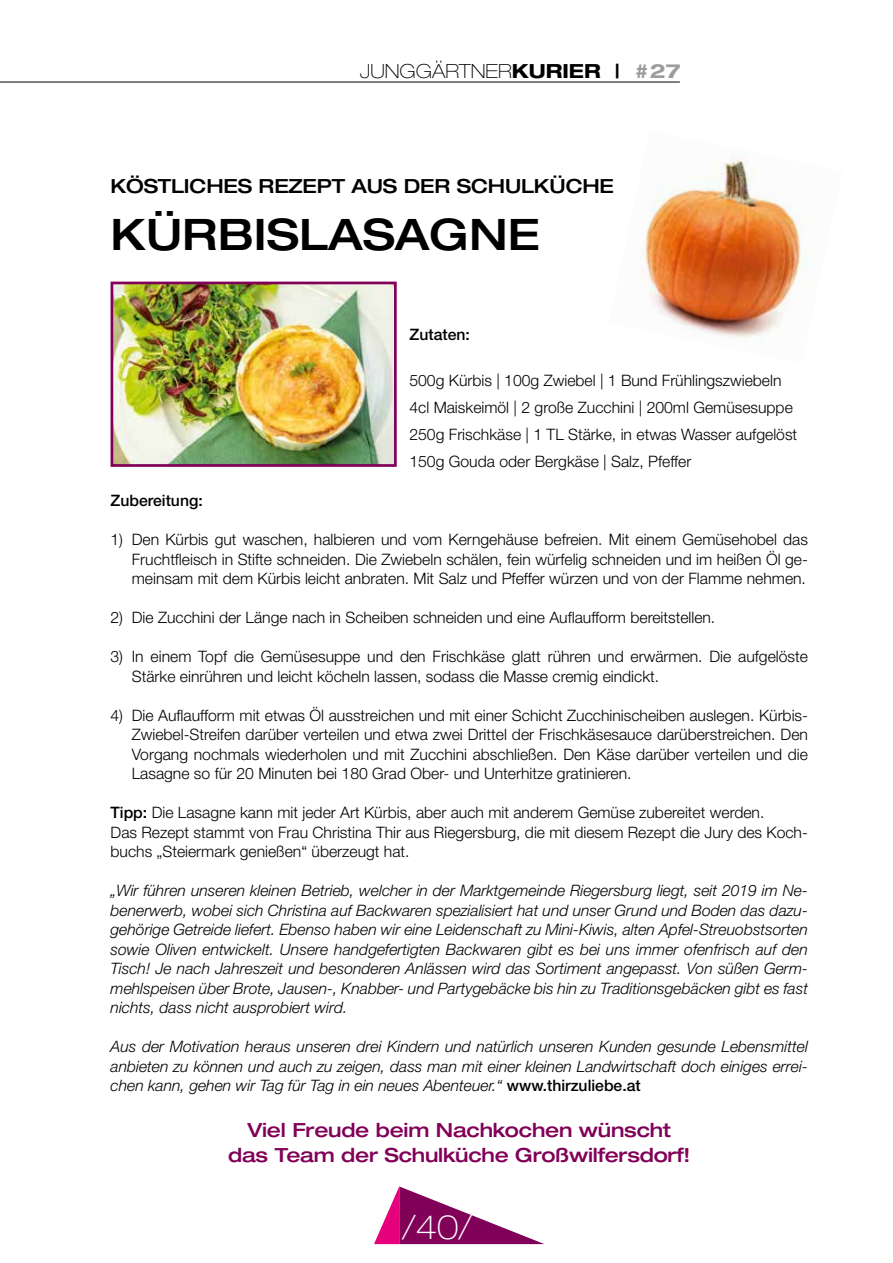
<style>
.page{position:relative;width:893px;height:1263px;background:#fff}
.page>*{position:absolute;margin:0;border:0;box-sizing:border-box;transform-origin:0 0}
.t1{font:500 expanded 43.5px "Helvetica Neue LT Pro";color:#000}
.t2{font:100 expanded 33px "Helvetica Neue LT Pro";color:#fff}
.t3{font:500 expanded 19.5px/25.5px "Helvetica Neue LT Pro";letter-spacing:-.01em;color:#810058;text-align:center}
.t4{font:500 expanded 19.5px "Helvetica Neue LT Pro";letter-spacing:-.01em;color:#000}
.t5{font:100 expanded 19.5px "Helvetica Neue LT Pro";color:#000}
.t6{font:300 15.75px/19.5px "Helvetica Neue LT Pro";color:#000}
.t7{font:italic 300 15.75px/19.5px "Helvetica Neue LT Pro";color:#000;text-align:justify}
.t8{font:500 15.75px "Helvetica Neue LT Pro";color:#000}
.s1{font-weight:700}
.s2{font-weight:700;color:#9c9c9d}
.s3{font-weight:500}
.s4{font-weight:500;font-style:normal}
</style>
<div class="page">
<svg style="left:374px;top:1186px;width:170px;height:58px"></svg>
<hr style="left:0;top:82px;width:680px;height:1px;background:#000">
<img style="left:640px;top:158px;width:174px;height:181px">
<img style="left:115px;top:286px;width:278px;height:177px">
<div style="left:111px;top:282px;width:286px;height:185px;border:3px solid #810058"></div>
<p class="t5" style="left:360px;top:59px;width:322px">JUNGGÄRTNER<span class="s1">KURIER |</span> <span class="s2">#27</span></p>
<p class="t4" style="left:111px;top:173px;width:505px">KÖSTLICHES REZEPT AUS DER SCHULKÜCHE</p>
<h1 class="t1" style="left:111px;top:206px;width:431px">KÜRBISLASAGNE</h1>
<p class="t8" style="left:409px;top:325px;width:62px">Zutaten:</p>
<p class="t6" style="left:409px;top:367px;width:389px;line-height:27px">500g Kürbis | 100g Zwiebel | 1 Bund Frühlingszwiebeln 4cl Maiskeimöl | 2 große Zucchini | 200ml Gemüsesuppe 250g Frischkäse | 1 TL Stärke, in etwas Wasser aufgelöst 150g Gouda oder Bergkäse | Salz, Pfeffer</p>
<p class="t8" style="left:111px;top:491px;width:94px">Zubereitung:</p>
<p class="t6" style="left:132px;top:530px;width:678px;text-align:justify;text-indent:-21px">1) Den Kürbis gut waschen, halbieren und vom Kerngehäuse befreien. Mit einem Gemüsehobel das Fruchtfleisch in Stifte schneiden. Die Zwiebeln schälen, fein würfelig schneiden und im heißen Öl ge&shy;meinsam mit dem Kürbis leicht anbraten. Mit Salz und Pfeffer würzen und von der Flamme nehmen.</p>
<p class="t6" style="left:111px;top:608px;width:606px">2) Die Zucchini der Länge nach in Scheiben schneiden und eine Auflaufform bereitstellen.</p>
<p class="t6" style="left:132px;top:647px;width:678px;text-indent:-21px">3) In einem Topf die Gemüsesuppe und den Frischkäse glatt rühren und erwärmen. Die aufgelöste<br>Stärke einrühren und leicht köcheln lassen, sodass die Masse cremig eindickt.</p>
<p class="t6" style="left:132px;top:705px;width:678px;text-align:justify;text-indent:-21px">4) Die Auflaufform mit etwas Öl ausstreichen und mit einer Schicht Zucchinischeiben auslegen. Kürbis-Zwiebel-Streifen darüber verteilen und etwa zwei Drittel der Frischkäsesauce darüberstreichen. Den Vorgang nochmals wiederholen und mit Zucchini abschließen. Den Käse darüber verteilen und die Lasagne so für 20 Minuten bei 180 Grad Ober- und Unterhitze gratinieren.</p>
<p class="t6" style="left:111px;top:803px;width:699px"><span class="s3">Tipp:</span> Die Lasagne kann mit jeder Art Kürbis, aber auch mit anderem Gemüse zubereitet werden.<br>Das Rezept stammt von Frau Christina Thir aus Riegersburg, die mit diesem Rezept die Jury des Koch&shy;buchs „Steiermark genießen“ überzeugt hat.</p>
<p class="t7" style="left:111px;top:881px;width:699px">„Wir führen unseren kleinen Betrieb, welcher in der Marktgemeinde Riegersburg liegt, seit 2019 im Ne&shy;benerwerb, wobei sich Christina auf Backwaren spezialisiert hat und unser Grund und Boden das dazu&shy;gehörige Getreide liefert. Ebenso haben wir eine Leidenschaft zu Mini-Kiwis, alten Apfel-Streuobstsorten sowie Oliven entwickelt. Unsere handgefertigten Backwaren gibt es bei uns immer ofenfrisch auf den Tisch! Je nach Jahreszeit und besonderen Anlässen wird das Sortiment angepasst. Von süßen Germ&shy;mehlspeisen über Brote, Jausen-, Knabber- und Partygebäcke bis hin zu Traditionsgebäcken gibt es fast nichts, dass nicht ausprobiert wird.</p>
<p class="t7" style="left:111px;top:1037px;width:699px">Aus der Motivation heraus unseren drei Kindern und natürlich unseren Kunden gesunde Lebensmittel anbieten zu können und auch zu zeigen, dass man mit einer kleinen Landwirtschaft doch einiges errei&shy;chen kann, gehen wir Tag für Tag in ein neues Abenteuer.“ <span class="s4">www.thirzuliebe.at</span></p>
<p class="t3" style="left:228px;top:1116px;width:464px">Viel Freude beim Nachkochen wünscht das Team der Schulküche Großwilfersdorf!</p>
<h2 class="t2" style="left:402px;top:1207px;width:71px">/40/</h2>
</div>
